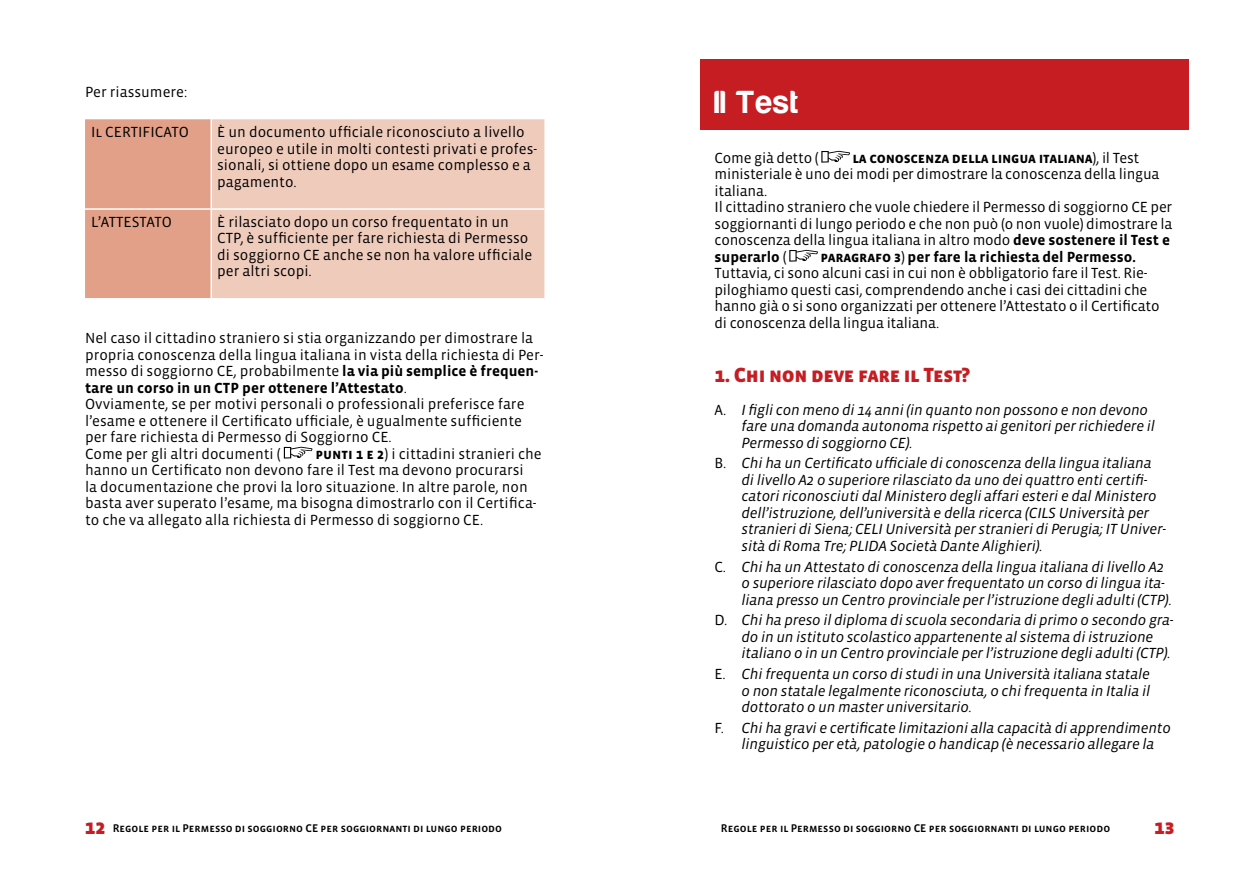
<style>
.page{position:relative;width:1259px;height:893px;background:#fff}
.page>*{position:absolute;margin:0;border:0;box-sizing:border-box;transform-origin:0 0}
.t1{font:33px "Harabara";letter-spacing:.04em;color:#fff}
.t2{font:21px "Vista Sans SC Black";letter-spacing:-.015em;color:#c61d23}
.t3{font:15px/16.5px "Vista Sans";color:#000}
.t4{font:italic 15px/16.5px "Vista Sans";letter-spacing:-.015em;color:#000}
.t5{font:15px "Vista Sans SC Bold";letter-spacing:-.015em;color:#000}
.t6{font:15px "Vista Sans SC Book";color:#000}
.t7{font:11.4px "Vista Sans SC Med";color:#000}
.s1{font-weight:700}
.s2{font-family:"Vista Sans SC Bold"}
.s3{font-family:"Vista Sans"}
.s4{font-style:normal}
.s5{font-family:"Vista Sans SC Black";font-size:21px;color:#c61d23}
</style>
<div class="page">
<div style="left:700px;top:60px;width:488px;height:70px;background:#c61d23"></div>
<div style="left:85px;top:119px;width:125px;height:179px;background:#e3a089"></div>
<div style="left:212px;top:119px;width:332px;height:179px;background:#efcbbc"></div>
<hr style="left:85px;top:208px;width:126px;height:2px;background:#fff">
<hr style="left:211px;top:208px;width:333px;height:2px;background:#fff">
<svg style="left:284px;top:447px;width:28px;height:12px"></svg>
<svg style="left:821px;top:151px;width:29px;height:12px"></svg>
<svg style="left:789px;top:250px;width:29px;height:12px"></svg>
<p class="t3" style="left:85px;top:84px;width:104px">Per riassumere:</p>
<p class="t6" style="left:91px;top:124px;width:99px">Il CERTIFICATO</p>
<p class="t3" style="left:217px;top:124px;width:321px">È un documento ufficiale riconosciuto a livello europeo e utile in molti contesti privati e profes&shy;sionali, si ottiene dopo un esame complesso e a pagamento.</p>
<p class="t6" style="left:91px;top:214px;width:82px">L’ATTESTATO</p>
<p class="t3" style="left:217px;top:214px;width:316px">È rilasciato dopo un corso frequentato in un CTP, è sufficiente per fare richiesta di Permesso di soggiorno CE anche se non ha valore ufficiale per altri scopi.</p>
<p class="t3" style="left:85px;top:330px;width:460px">Nel caso il cittadino straniero si stia organizzando per dimostrare la propria conoscenza della lingua italiana in vista della richiesta di Per&shy;messo di soggiorno CE, probabilmente <span class="s1">la via più semplice è frequen&shy;tare un corso in un CTP per ottenere l’Attestato</span>.<br>Ovviamente, se per motivi personali o professionali preferisce fare l’esame e ottenere il Certificato ufficiale, è ugualmente sufficiente per fare richiesta di Permesso di Soggiorno CE.<br>Come per gli altri documenti (</p>
<p class="t3" style="left:85px;top:446px;width:458px;text-indent:230px"><span class="s2">punti 1 e 2</span>) i cittadini stranieri che hanno un Certificato non devono fare il Test ma devono procurarsi<br>la documentazione che provi la loro situazione. In altre parole, non basta aver superato l’esame, ma bisogna dimostrarlo con il Certifica&shy;to che va allegato alla richiesta di Permesso di soggiorno CE.</p>
<h1 class="t1" style="left:714px;top:85px;width:85px">Il Test</h1>
<p class="t3" style="left:714px;top:150px;width:106px">Come già detto (</p>
<p class="t5" style="left:852px;top:150px;width:288px">la conoscenza della lingua italiana<span class="s3">), il Test</span></p>
<p class="t3" style="left:714px;top:166px;width:459px">ministeriale è uno dei modi per dimostrare la conoscenza della lingua italiana.<br>Il cittadino straniero che vuole chiedere il Permesso di soggiorno CE per soggiornanti di lungo periodo e che non può (o non vuole) dimostrare la conoscenza della lingua italiana in altro modo <span class="s1">deve sostenere il Test e superarlo</span> (</p>
<p class="t3" style="left:714px;top:249px;width:446px;text-indent:106px"><span class="s2">paragrafo 3</span>) <span class="s1">per fare la richiesta del Permesso.<br></span>Tuttavia, ci sono alcuni casi in cui non è obbligatorio fare il Test. Rie&shy;piloghiamo questi casi, comprendendo anche i casi dei cittadini che hanno già o si sono organizzati per ottenere l’Attestato o il Certificato di conoscenza della lingua italiana.</p>
<h2 class="t2" style="left:714px;top:364px;width:257px">1. Chi non deve fare il Test?</h2>
<p class="t4" style="left:741px;top:402px;width:415px;text-indent:-27px"><span class="s4">A.</span> I figli con meno di 14 anni (in quanto non possono e non devono fare una domanda autonoma rispetto ai genitori per richiedere il<br>Permesso di soggiorno CE).</p>
<p class="t4" style="left:741px;top:455px;width:426px;text-indent:-27px"><span class="s4">B.</span> Chi ha un Certificato ufficiale di conoscenza della lingua italiana di livello A2 o superiore rilasciato da uno dei quattro enti certifi&shy;catori riconosciuti dal Ministero degli affari esteri e dal Ministero dell’istruzione, dell’università e della ricerca (CILS Università per stranieri di Siena; CELI Università per stranieri di Perugia; IT Univer&shy;sità di Roma Tre; PLIDA Società Dante Alighieri).</p>
<p class="t4" style="left:741px;top:559px;width:432px;text-indent:-27px"><span class="s4">C.</span> Chi ha un Attestato di conoscenza della lingua italiana di livello A2 o superiore rilasciato dopo aver frequentato un corso di lingua ita&shy;liana presso un Centro provinciale per l’istruzione degli adulti (CTP).</p>
<p class="t4" style="left:741px;top:612px;width:433px;text-indent:-27px"><span class="s4">D.</span> Chi ha preso il diploma di scuola secondaria di primo o secondo gra&shy;do in un istituto scolastico appartenente al sistema di istruzione italiano o in un Centro provinciale per l’istruzione degli adulti (CTP).</p>
<p class="t4" style="left:741px;top:666px;width:410px;text-align:justify;text-indent:-27px"><span class="s4">E.</span> Chi frequenta un corso di studi in una Università italiana statale o non statale legalmente riconosciuta, o chi frequenta in Italia il dottorato o un master universitario.</p>
<p class="t4" style="left:741px;top:720px;width:431px;text-indent:-27px"><span class="s4">F.</span> Chi ha gravi e certificate limitazioni alla capacità di apprendimento linguistico per età, patologie o handicap (è necessario allegare la</p>
<p class="t7" style="left:85px;top:822px;width:419px"><span class="s5">12</span> Regole per il Permesso di soggiorno CE per soggiornanti di lungo periodo</p>
<p class="t7" style="left:721px;top:822px;width:391px">Regole per il Permesso di soggiorno CE per soggiornanti di lungo periodo</p>
<h2 class="t2" style="left:1154px;top:816px;width:22px">13</h2>
</div>
